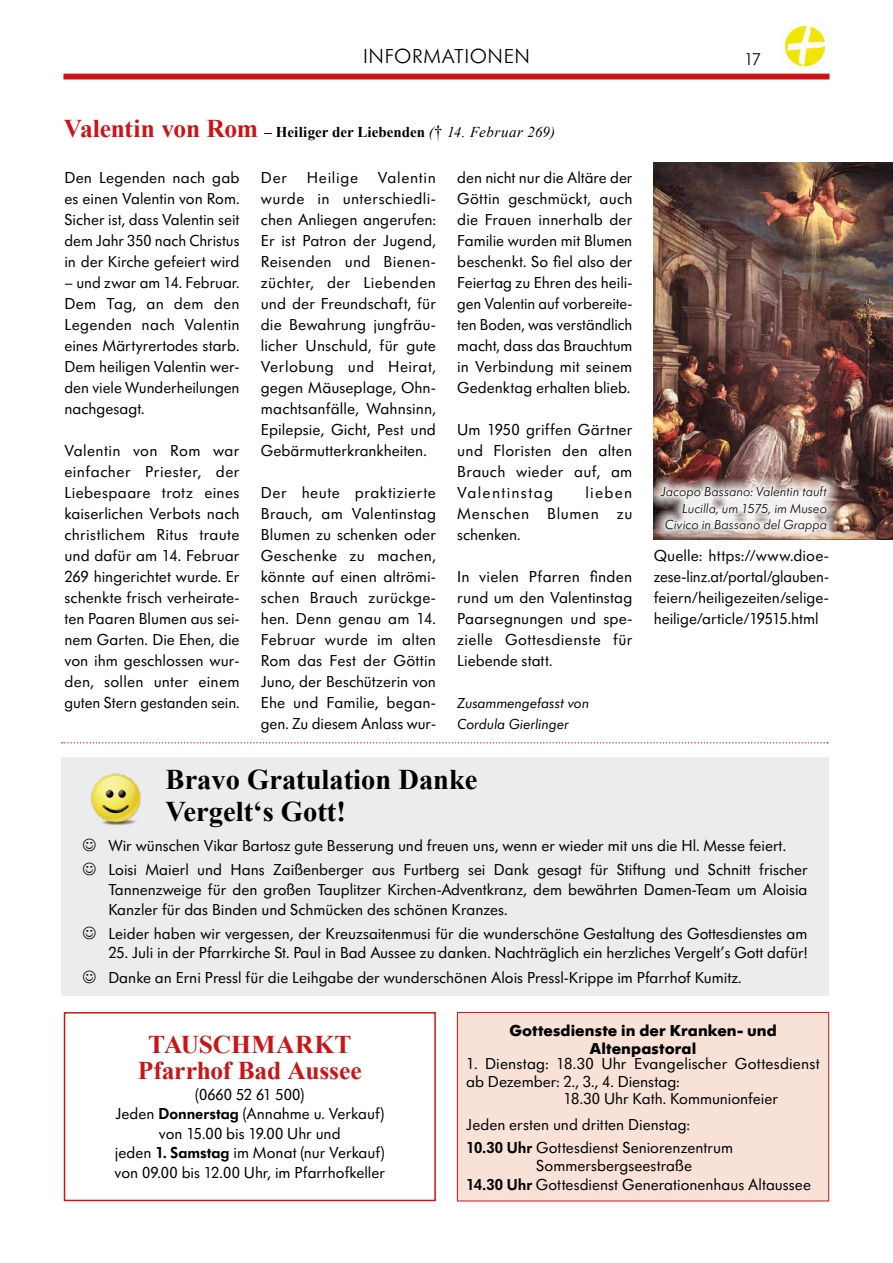
<style>
.page{position:relative;width:893px;height:1263px;background:#fff}
.page>*{position:absolute;margin:0;border:0;box-sizing:border-box;transform-origin:0 0}
.t1{font:700 28.5px/32.1px "Times New Roman";color:#000}
.t2{font:700 25.5px/25.5px "Times New Roman";letter-spacing:-.005em;color:#cd1316;text-align:center}
.t3{font:300 21px "Futura SB";letter-spacing:.03em;color:#000}
.t4{font:300 18px "Futura SB";color:#000}
.t5{font:16.5px/21px "Futura SB";color:#000;text-align:justify}
.t6{font:700 16.5px/18px "Futura SB";letter-spacing:.005em;color:#000;text-align:center}
.t7{font:700 15px "Times New Roman";color:#000}
.t8{font:italic 15px/21px "Futura SB";color:#000}
.t9{font:italic 300 13.5px/16.2px "Futura SB";letter-spacing:.01em;color:#000;text-align:right}
.s1{font-size:25.5px;color:#cd1316}
.s2{font-weight:400;font-style:italic}
.s3{font-weight:400;font-size:16.5px}
.s4{font-family:"Futura SB Dem Bol"}
</style>
<div class="page">
<div style="left:64px;top:74px;width:765px;height:5px;background:#cd1316"></div>
<img style="left:781px;top:24px;width:47px;height:44px">
<svg style="left:62px;top:742px;width:766px;height:1px"></svg>
<div style="left:61px;top:757px;width:768px;height:238px;background:#ececed"></div>
<img style="left:91px;top:773px;width:50px;height:53px">
<img style="left:654px;top:163px;width:239px;height:377px">
<div style="left:648px;top:474px;width:192px;height:70px;background:#fff;opacity:.94"></div>
<div style="left:64px;top:1012px;width:372px;height:189px;border:2px solid #cd1316"></div>
<div style="left:457px;top:1012px;width:372px;height:189px;background:#f8e1d7"></div>
<div style="left:457px;top:1012px;width:372px;height:189px;border:1px solid #cd1316"></div>
<p class="t3" style="left:363px;top:45px;width:168px">INFORMATIONEN</p>
<p class="t4" style="left:744px;top:49px;width:19px">17</p>
<p class="t7" style="left:64px;top:121px;width:493px"><span class="s1">Valentin von Rom</span> – Heiliger der Liebenden <span class="s2">(</span><span class="s3">†</span> <span class="s2">14. Februar 269)</span></p>
<p class="t5" style="left:64px;top:167px;width:177px">Den Legenden nach gab es einen Valentin von Rom.<br>Sicher ist, dass Valentin seit dem Jahr 350 nach Christus in der Kirche gefeiert wird</p>
<p class="t5" style="left:64px;top:272px;width:177px">– und zwar am 14. Februar.<br>Dem Tag, an dem den Legenden nach Valentin eines Märtyrertodes starb.<br>Dem heiligen Valentin wer&shy;den viele Wunderheilungen nachgesagt.</p>
<p class="t5" style="left:64px;top:440px;width:177px">Valentin von Rom war einfacher Priester, der Liebespaare trotz eines kaiserlichen Verbots nach christlichem Ritus traute und dafür am 14. Februar 269 hingerichtet wurde. Er schenkte frisch verheirate&shy;ten Paaren Blumen aus sei&shy;nem Garten. Die Ehen, die von ihm geschlossen wur&shy;den, sollen unter einem guten Stern gestanden sein.</p>
<p class="t5" style="left:261px;top:167px;width:177px">Der Heilige Valentin wurde in unterschiedli&shy;chen Anliegen angerufen:<br>Er ist Patron der Jugend, Reisenden und Bienen&shy;züchter, der Liebenden und der Freundschaft, für die Bewahrung jungfräu&shy;licher Unschuld, für gute Verlobung und Heirat, gegen Mäuseplage, Ohn&shy;machtsanfälle, Wahnsinn, Epilepsie, Gicht, Pest und Gebärmutterkrankheiten.</p>
<p class="t5" style="left:261px;top:482px;width:177px">Der heute praktizierte Brauch, am Valentinstag Blumen zu schenken oder Geschenke zu machen, könnte auf einen altrömi&shy;schen Brauch zurückge&shy;hen. Denn genau am 14.<br>Februar wurde im alten Rom das Fest der Göttin Juno, der Beschützerin von Ehe und Familie, began&shy;gen. Zu diesem Anlass wur-</p>
<p class="t5" style="left:457px;top:167px;width:177px">den nicht nur die Altäre der Göttin geschmückt, auch die Frauen innerhalb der Familie wurden mit Blumen beschenkt. So fiel also der Feiertag zu Ehren des heili&shy;gen Valentin auf vorbereite&shy;ten Boden, was verständlich macht, dass das Brauchtum in Verbindung mit seinem Gedenktag erhalten blieb.</p>
<p class="t5" style="left:457px;top:419px;width:177px">Um 1950 griffen Gärtner und Floristen den alten Brauch wieder auf, am Valentinstag</p>
<p class="t5" style="left:457px;top:482px;width:177px;text-indent:128px">lieben Menschen Blumen zu schenken.</p>
<p class="t5" style="left:457px;top:566px;width:177px">In vielen Pfarren finden rund um den Valentinstag Paarsegnungen und spe&shy;zielle Gottesdienste für Liebende statt.</p>
<p class="t8" style="left:457px;top:692px;width:133px">Zusammengefasst von<br>Cordula Gierlinger</p>
<p class="t9" style="left:661px;top:484px;width:168px">Jacopo Bassano: Valentin tauft<br>Lucilla, um 1575, im Museo<br>Civico in Bassano del Grappa</p>
<p class="t5" style="left:654px;top:545px;width:177px">Quelle: https://www.dioe&shy;zese-linz.at/portal/glauben&shy;feiern/heiligezeiten/selige&shy;heilige/article/19515.html</p>
<h1 class="t1" style="left:166px;top:763px;width:313px">Bravo Gratulation Danke<br>Vergelt‘s Gott!</h1>
<p class="t5" style="left:108px;top:834px;width:701px;line-height:24px">Wir wünschen Vikar Bartosz gute Besserung und freuen uns, wenn er wieder mit uns die Hl. Messe feiert.<br>Loisi Maierl und Hans Zaißenberger aus Furtberg sei Dank gesagt für Stiftung und Schnitt frischer</p>
<p class="t5" style="left:108px;top:880px;width:701px;line-height:19.8px">Tannenzweige für den großen Tauplitzer Kirchen-Adventkranz, dem bewährten Damen-Team um Aloisia<br>Kanzler für das Binden und Schmücken des schönen Kranzes.</p>
<p class="t5" style="left:108px;top:923px;width:701px">Leider haben wir vergessen, der Kreuzsaitenmusi für die wunderschöne Gestaltung des Gottesdienstes am</p>
<p class="t5" style="left:108px;top:941px;width:701px;line-height:24px">25. Juli in der Pfarrkirche St. Paul in Bad Aussee zu danken. Nachträglich ein herzliches Vergelt’s Gott dafür!<br>Danke an Erni Pressl für die Leihgabe der wunderschönen Alois Pressl-Krippe im Pfarrhof Kumitz.</p>
<h2 class="t2" style="left:138px;top:1031px;width:225px">TAUSCHMARKT<br>Pfarrhof Bad Aussee</h2>
<p class="t5" style="left:115px;top:1084px;width:272px;line-height:19.5px;text-align:center">(0660 52 61 500)<br>Jeden <span class="s4">Donnerstag</span> (Annahme u. Verkauf) von 15.00 bis 19.00 Uhr und<br>jeden <span class="s4">1. Samstag</span> im Monat (nur Verkauf) von 09.00 bis 12.00 Uhr, im Pfarrhofkeller</p>
<p class="t6" style="left:509px;top:1021px;width:269px">Gottesdienste in der Kranken- und<br>Altenpastoral</p>
<p class="t5" style="left:466px;top:1055px;width:355px;line-height:18px">1. Dienstag: 18.30 Uhr Evangelischer Gottesdienst ab Dezember: 2., 3., 4. Dienstag:</p>
<p class="t5" style="left:466px;top:1085px;width:313px;line-height:26.7px;text-indent:97px">18.30 Uhr Kath. Kommunionfeier<br>Jeden ersten und dritten Dienstag:</p>
<p class="t5" style="left:466px;top:1137px;width:268px"><span class="s4">10.30 Uhr</span> Gottesdienst Seniorenzentrum</p>
<p class="t5" style="left:536px;top:1155px;width:157px">Sommersbergseestraße</p>
<p class="t5" style="left:466px;top:1174px;width:346px"><span class="s4">14.30 Uhr</span> Gottesdienst Generationenhaus Altaussee</p>
</div>
